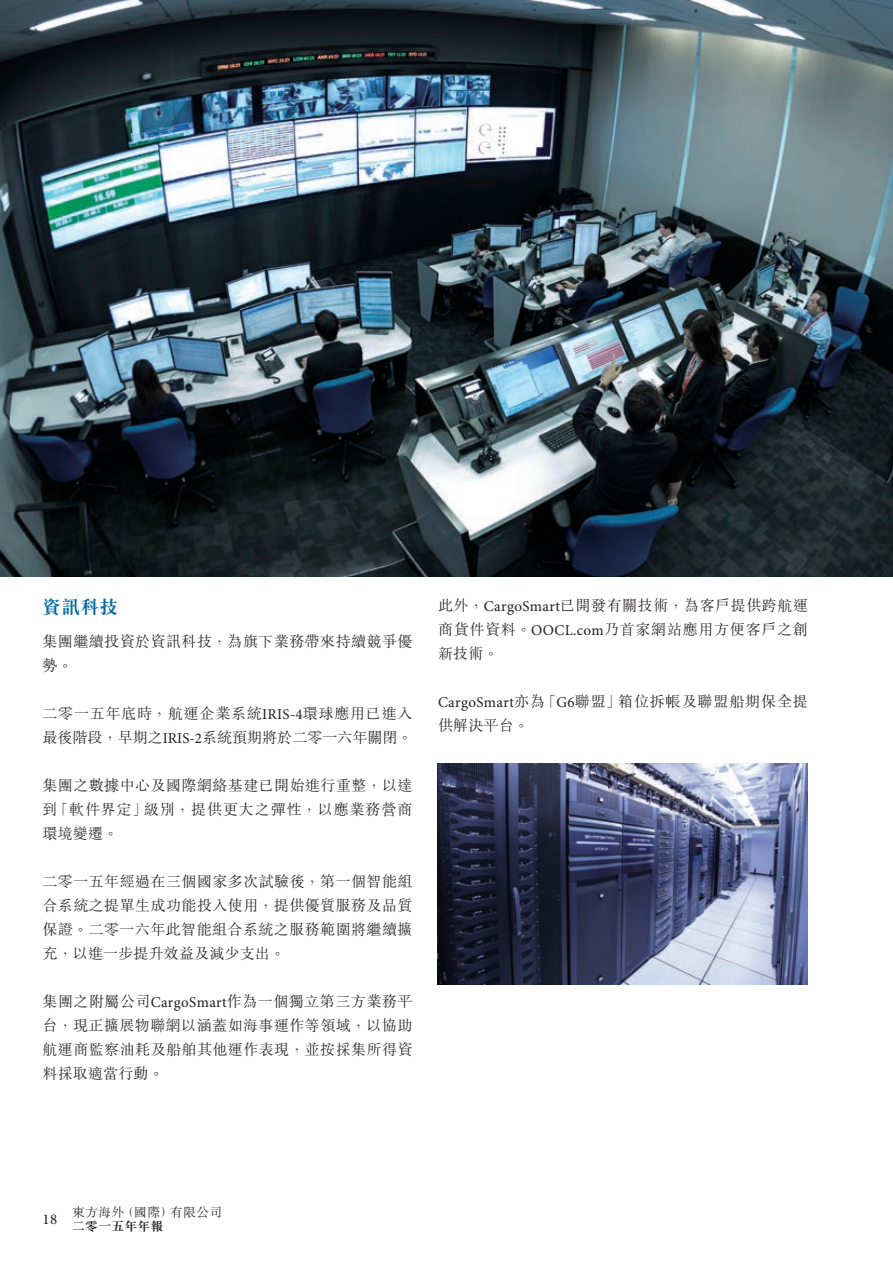
<style>
.page{position:relative;width:893px;height:1263px;background:#fff}
.page>*{position:absolute;margin:0;border:0;box-sizing:border-box;transform-origin:0 0}
.t1{font:700 18.75px "M Sung HK";color:#0068a5}
.t2{font:300 15px/24px "M Sung HK";letter-spacing:.03em;color:#231f20;text-align:justify}
.t3{font:300 15px/24px "M Sung HK";letter-spacing:.06em;color:#231f20}
.t4{font:300 12.75px/13.5px "M Sung HK";letter-spacing:.025em;color:#231f20}
.s1{font-family:"Minion Pro";font-weight:400}
.s2{font-family:"Minion Pro";font-weight:400;font-size:15px}
.s3{font-weight:700}
</style>
<div class="page">
<img style="left:0;top:0;width:893px;height:577px">
<img style="left:438px;top:763px;width:370px;height:221px">
<p class="t1" style="left:43px;top:594px;width:77px">資訊科技</p>
<p class="t2" style="left:43px;top:628px;width:371px">集團繼續投資於資訊科技，為旗下業務帶來持續競爭優勢。</p>
<p class="t2" style="left:43px;top:700px;width:372px">二零一五年底時，航運企業系統<span class="s1">IRIS-4</span>環球應用已進入最後階段，早期之<span class="s1">IRIS-2</span>系統預期將於二零一六年關閉。</p>
<p class="t2" style="left:43px;top:772px;width:371px">集團之數據中心及國際網絡基建已開始進行重整，以達到「軟件界定」級別，提供更大之彈性，以應業務營商環境變遷。</p>
<p class="t2" style="left:43px;top:868px;width:371px">二零一五年經過在三個國家多次試驗後，第一個智能組合系統之提單生成功能投入使用，提供優質服務及品質保證。二零一六年此智能組合系統之服務範圍將繼續擴充，以進一步提升效益及減少支出。</p>
<p class="t2" style="left:43px;top:988px;width:371px">集團之附屬公司<span class="s1">CargoSmart</span>作為一個獨立第三方業務平台，現正擴展物聯網以涵蓋如海事運作等領域，以協助航運商監察油耗及船舶其他運作表現，並按採集所得資料採取適當行動。</p>
<p class="t2" style="left:438px;top:593px;width:371px">此外，<span class="s1">CargoSmart</span>已開發有關技術，為客戶提供跨航運商貨件資料。<span class="s1">OOCL.com</span>乃首家網站應用方便客戶之創新技術。</p>
<p class="t3" style="left:438px;top:689px;width:371px"><span class="s1">CargoSmart</span>亦為「<span class="s1">G6</span>聯盟」箱位拆帳及聯盟船期保全提供解決平台。</p>
<p class="t4" style="left:72px;top:1205px;width:151px;text-indent:-30px"><span class="s2">18</span> 東方海外（國際）有限公司<span class="s3">二零一五年年報</span></p>
</div>
